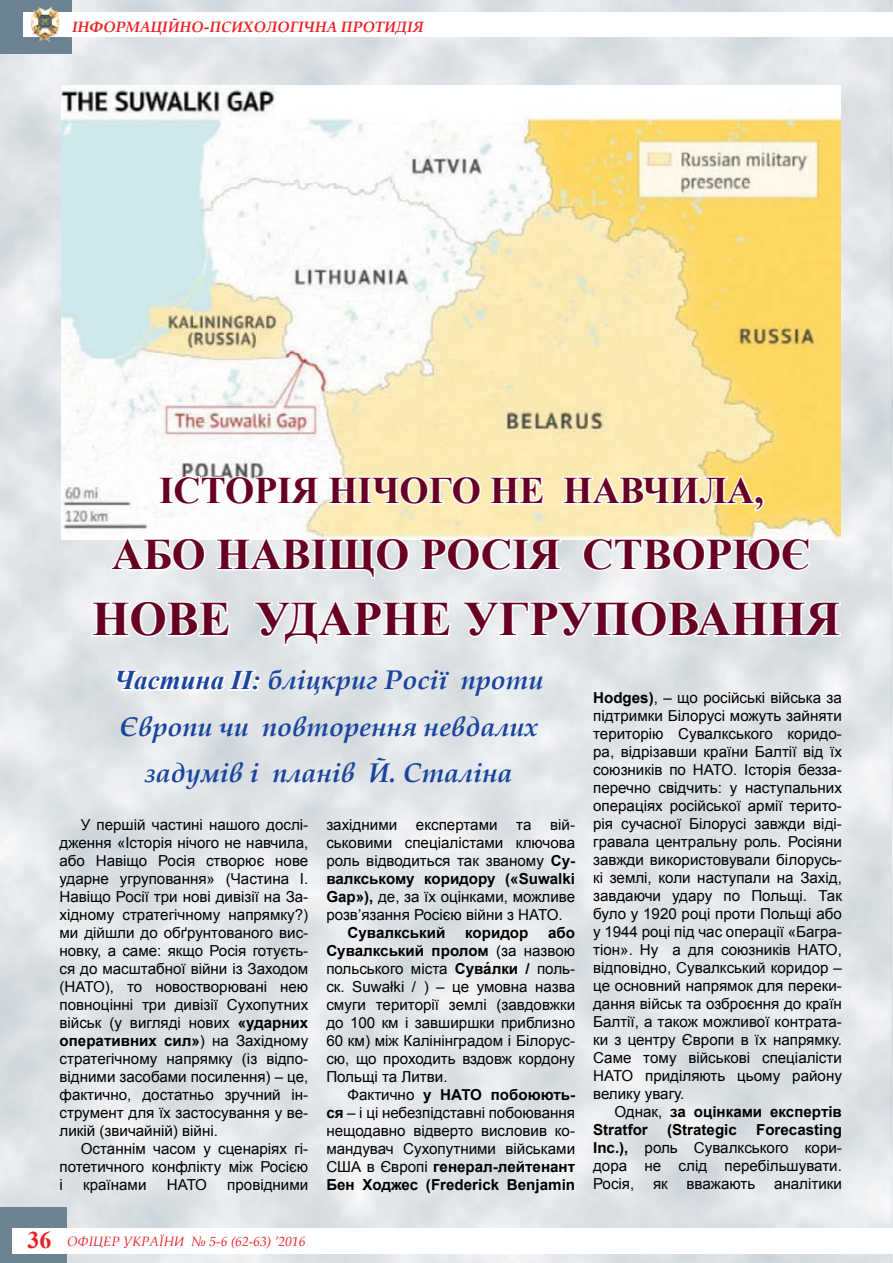
<style>
.page{position:relative;width:893px;height:1263px;background:#fff}
.page>*{position:absolute;margin:0;border:0;box-sizing:border-box;transform-origin:0 0}
.t1{font:700 48px "Times New Roman";color:#680023}
.t2{font:700 43.5px "Times New Roman";color:#680023}
.t3{font:700 37.5px "Times New Roman";color:#680023}
.t4{font:italic 700 27px/46.5px "Book Antiqua";color:#19459d;text-align:center}
.t5{font:15.15px/18px "Arial";color:#000;text-align:justify}
.t6{font:700 15.15px/18px "Arial";color:#000}
.t7{font:italic 700 15px "Book Antiqua";color:#ed1e24}
.t8{font:italic 13.5px "Book Antiqua";color:#ed1e24}
.s1{font-family:"Times New Roman"}
.s2{font-weight:700}
.s3{font-family:"Times New Roman";font-weight:700;font-style:normal;font-size:24px}
.s4{font-weight:400}
</style>
<div class="page">
<div style="left:0;top:1207px;width:67px;height:56px;background:#6d8391"></div>
<div style="left:0;top:0;width:72px;height:54px;background:#6d8391"></div>
<div style="left:12px;top:1228px;width:881px;height:25px;background:#fff"></div>
<div style="left:23px;top:13px;width:870px;height:24px;background:#fff"></div>
<img style="left:31px;top:8px;width:29px;height:34px">
<svg style="left:64px;top:1197px;width:245px;height:66px"></svg>
<div style="left:61px;top:8px;width:373px;height:36px;background:#fff;opacity:.75"></div>
<svg style="left:68px;top:0;width:360px;height:65px"></svg>
<svg style="left:113px;top:662px;width:151px;height:40px"></svg>
<img style="left:61px;top:85px;width:780px;height:454px">
<svg style="left:157px;top:474px;width:389px;height:33px"></svg>
<svg style="left:561px;top:474px;width:204px;height:39px"></svg>
<svg style="left:109px;top:536px;width:98px;height:37px"></svg>
<svg style="left:214px;top:536px;width:197px;height:44px"></svg>
<svg style="left:418px;top:536px;width:145px;height:37px"></svg>
<svg style="left:581px;top:536px;width:232px;height:37px"></svg>
<svg style="left:90px;top:599px;width:142px;height:40px"></svg>
<svg style="left:252px;top:598px;width:201px;height:49px"></svg>
<svg style="left:461px;top:598px;width:381px;height:41px"></svg>
<p class="t7" style="left:72px;top:16px;width:66px">інформаці</p>
<p class="t7" style="left:168px;top:16px;width:257px">йно-психологічна протидія</p>
<h3 class="t3" style="left:159px;top:464px;width:42px">істо</h3>
<h3 class="t3" style="left:254px;top:464px;width:173px">рія нічого</h3>
<h3 class="t3" style="left:490px;top:464px;width:101px">не нав</h3>
<h3 class="t3" style="left:643px;top:464px;width:123px">чила,</h3>
<h2 class="t2" style="left:112px;top:524px;width:137px">або нав</h2>
<h2 class="t2" style="left:311px;top:524px;width:303px">іщо росія ство</h2>
<h2 class="t2" style="left:706px;top:524px;width:107px">рює</h2>
<h1 class="t1" style="left:92px;top:586px;width:36px">нов</h1>
<h1 class="t1" style="left:199px;top:586px;width:90px">е уда</h1>
<h1 class="t1" style="left:353px;top:586px;width:241px">рне угрупованн</h1>
<h1 class="t1" style="left:806px;top:586px;width:36px">я</h1>
<h3 class="t4" style="left:114px;top:657px;width:431px"><span class="s1">Частина ІІ:</span> бліцкриг Росії проти<br>Європи чи повторення невдалих задумів і планів Й. Сталіна</h3>
<p class="t5" style="left:60px;top:815px;width:250px;text-indent:21px">У першій частині нашого дослі&shy;дження «Історія нічого не навчила, або Навіщо Росія створює нове ударне угруповання» (Частина І.<br>Навіщо Росії три нові дивізії на За&shy;хідному стратегічному напрямку?) ми дійшли до обґрунтованого вис&shy;новку, а саме: якщо Росія готуєть&shy;ся до масштабної війни із Заходом (НАТО), то новостворювані нею повноцінні три дивізії Сухопутних військ (у вигляді нових <span class="s2">«ударних оперативних сил»</span>) на Західному стратегічному напрямку (із відпо&shy;відними засобами посилення) – це, фактично, достатньо зручний ін&shy;струмент для їх застосування у ве&shy;ликій (звичайній) війні.</p>
<p class="t5" style="left:60px;top:1139px;width:250px;text-indent:21px">Останнім часом у сценаріях гі&shy;потетичного конфлікту між Росією і</p>
<p class="t5" style="left:83px;top:1175px;width:65px">країнами</p>
<p class="t5" style="left:167px;top:1175px;width:42px">НАТО</p>
<p class="t5" style="left:227px;top:1175px;width:83px">провідними</p>
<p class="t8" style="left:27px;top:1232px;width:279px"><span class="s3">36</span> офіцер україни № 5-6 (62-63) ’2016</p>
<p class="t5" style="left:326px;top:815px;width:250px">західними експертами та вій&shy;ськовими спеціалістами ключова роль відводиться так званому <span class="s2">Су&shy;валкському коридору («Suwalki Gap»),</span> де, за їх оцінками, можливе розв’язання Росією війни з НАТО.</p>
<p class="t6" style="left:348px;top:924px;width:99px">Сувалкський</p>
<p class="t6" style="left:465px;top:924px;width:65px">коридор</p>
<p class="t5" style="left:326px;top:923px;width:250px;text-indent:222px"><span class="s2">або Сувалкський пролом</span> (за назвою польського міста <span class="s2">Сува́лки /</span> поль&shy;ск. Suwałki / ) – це умовна назва смуги території землі (завдовжки до 100 км і завширшки приблизно 60 км) між Калінінградом і Білорус&shy;сю, що проходить вздовж кордону Польщі та Литви.</p>
<p class="t5" style="left:326px;top:1085px;width:250px;text-indent:21px">Фактично <span class="s2">у НАТО побоюють&shy;ся</span> – і ці небезпідставні побоювання нещодавно відверто висловив ко&shy;мандувач Сухопутними військами США в Європі <span class="s2">генерал-лейтенант Бен Ходжес (Frederick Benjamin</span></p>
<p class="t5" style="left:593px;top:689px;width:250px"><span class="s2">Hodges)</span>, – що російські війська за підтримки Білорусі можуть зайняти територію Сувалкського коридо&shy;ра, відрізавши країни Балтії від їх союзників по НАТО. Історія безза&shy;перечно свідчить: у наступальних операціях російської армії терито&shy;рія сучасної Білорусі завжди віді&shy;гравала центральну роль. Росіяни завжди використовували білорусь&shy;кі землі, коли наступали на Захід, завдаючи удару по Польщі. Так було у 1920 році проти Польщі або у 1944 році під час операції «Багра&shy;тіон». Ну а для союзників НАТО, відповідно, Сувалкський коридор – це основний напрямок для переки&shy;дання військ та озброєння до країн Балтії, а також можливої контрата&shy;ки з центру Європи в їх напрямку.<br>Саме тому військові спеціалісти НАТО приділяють цьому району велику увагу.</p>
<p class="t6" style="left:593px;top:1103px;width:250px;text-indent:21px"><span class="s4">Однак,</span> за оцінками експертів<br>Stratfor</p>
<p class="t6" style="left:667px;top:1121px;width:71px">(Strategic</p>
<p class="t5" style="left:593px;top:1121px;width:250px;text-indent:163px"><span class="s2">Forecasting Inc.),</span> роль Сувалкського кори&shy;дора не слід перебільшувати.<br>Росія, як вважають аналітики</p>
</div>
